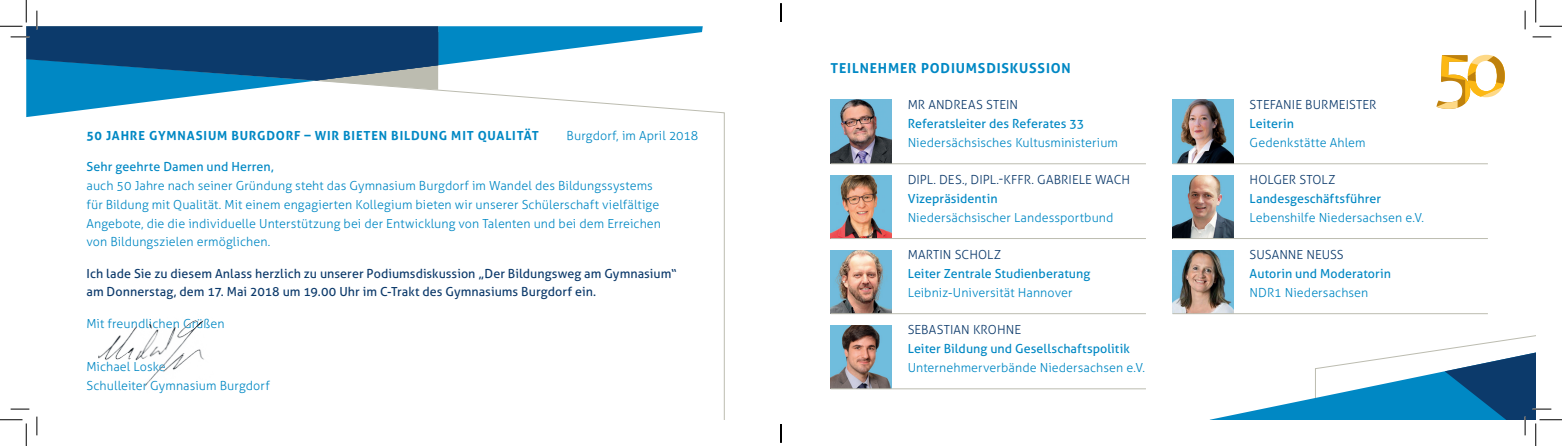
<style>
.page{position:relative;width:1562px;height:446px;background:#fff}
.page>*{position:absolute;margin:0;border:0;box-sizing:border-box;transform-origin:0 0}
.t1{font:700 13.75px "Aller";letter-spacing:.06em;color:#0088c4}
.t2{font:300 12.5px/18.8px "Aller";letter-spacing:.005em;color:#0088c4}
.t3{font:12.5px "Aller";letter-spacing:.005em;color:#0088c4}
.t4{font:12.5px/18.8px "Aller";letter-spacing:.005em;color:#0c3a6b}
.t5{font:300 12.5px "Aller";letter-spacing:.005em;color:#0c3a6b}
.t6{font:700 12.5px "Aller";letter-spacing:.065em;color:#0088c4}
</style>
<div class="page">
<img style="left:831px;top:100px;width:61px;height:63px">
<img style="left:831px;top:325px;width:61px;height:63px">
<img style="left:831px;top:250px;width:61px;height:63px">
<img style="left:831px;top:175px;width:61px;height:63px">
<img style="left:1173px;top:100px;width:60px;height:63px">
<img style="left:1173px;top:250px;width:60px;height:63px">
<img style="left:1173px;top:175px;width:60px;height:63px">
<svg style="left:26px;top:26px;width:677px;height:91px"></svg>
<img style="left:98px;top:320px;width:106px;height:67px">
<hr style="left:831px;top:163px;width:315px;height:1px;background:#bcbcb0">
<hr style="left:831px;top:238px;width:315px;height:1px;background:#bcbcb0">
<hr style="left:831px;top:313px;width:315px;height:1px;background:#bcbcb0">
<hr style="left:831px;top:388px;width:315px;height:1px;background:#bcbcb0">
<hr style="left:1173px;top:163px;width:315px;height:1px;background:#bcbcb0">
<hr style="left:1173px;top:238px;width:315px;height:1px;background:#bcbcb0">
<hr style="left:1173px;top:313px;width:315px;height:1px;background:#bcbcb0">
<svg style="left:1436px;top:55px;width:69px;height:54px"></svg>
<svg style="left:1533px;top:36px;width:18px;height:2px"></svg>
<svg style="left:11px;top:408px;width:18px;height:2px"></svg>
<svg style="left:36px;top:416px;width:2px;height:19px"></svg>
<svg style="left:1524px;top:11px;width:2px;height:18px"></svg>
<svg style="left:0;top:0;width:438px;height:90px"></svg>
<svg style="left:0;top:419px;width:27px;height:27px"></svg>
<svg style="left:1535px;top:0;width:27px;height:27px"></svg>
<svg style="left:1210px;top:335px;width:352px;height:111px"></svg>
<svg style="left:780px;top:3px;width:2px;height:19px"></svg>
<svg style="left:780px;top:424px;width:2px;height:19px"></svg>
<p class="t6" style="left:86px;top:128px;width:454px">50 JAHRE GYMNASIUM BURGDORF – WIR BIETEN BILDUNG MIT QUALITÄT</p>
<p class="t3" style="left:86px;top:159px;width:189px">Sehr geehrte Damen und Herren,</p>
<p class="t2" style="left:86px;top:176px;width:576px">auch 50 Jahre nach seiner Gründung steht das Gymnasium Burgdorf im Wandel des Bildungssystems für Bildung mit Qualität. Mit einem engagierten Kollegium bieten wir unserer Schülerschaft vielfältige Angebote, die die individuelle Unterstützung bei der Entwicklung von Talenten und bei dem Erreichen von Bildungszielen ermöglichen.</p>
<p class="t4" style="left:86px;top:264px;width:592px">Ich lade Sie zu diesem Anlass herzlich zu unserer Podiumsdiskussion „Der Bildungsweg am Gymnasium“ am Donnerstag, dem 17. Mai 2018 um 19.00 Uhr im C-Trakt des Gymnasiums Burgdorf ein.</p>
<p class="t2" style="left:86px;top:314px;width:140px">Mit freundlichen Grüßen</p>
<p class="t2" style="left:86px;top:357px;width:185px">Michael Loske<br>Schulleiter Gymnasium Burgdorf</p>
<p class="t2" style="left:567px;top:126px;width:133px">Burgdorf, im April 2018</p>
<p class="t1" style="left:831px;top:60px;width:242px">TEILNEHMER PODIUMSDISKUSSION</p>
<p class="t5" style="left:908px;top:97px;width:112px">MR ANDREAS STEIN</p>
<p class="t3" style="left:908px;top:116px;width:178px">Referatsleiter des Referates 33</p>
<p class="t2" style="left:908px;top:133px;width:212px">Niedersächsisches Kultusministerium</p>
<p class="t5" style="left:908px;top:172px;width:224px">DIPL. DES., DIPL.-KFFR. GABRIELE WACH</p>
<p class="t3" style="left:908px;top:191px;width:91px">Vizepräsidentin</p>
<p class="t2" style="left:908px;top:208px;width:207px">Niedersächsischer Landessportbund</p>
<p class="t5" style="left:908px;top:247px;width:95px">MARTIN SCHOLZ</p>
<p class="t3" style="left:908px;top:266px;width:184px">Leiter Zentrale Studienberatung</p>
<p class="t2" style="left:908px;top:283px;width:166px">Leibniz-Universität Hannover</p>
<p class="t5" style="left:908px;top:322px;width:115px">SEBASTIAN KROHNE</p>
<p class="t3" style="left:908px;top:341px;width:224px">Leiter Bildung und Gesellschaftspolitik</p>
<p class="t2" style="left:908px;top:358px;width:239px">Unternehmerverbände Niedersachsen e.V.</p>
<p class="t5" style="left:1250px;top:97px;width:128px">STEFANIE BURMEISTER</p>
<p class="t3" style="left:1250px;top:116px;width:46px">Leiterin</p>
<p class="t2" style="left:1250px;top:133px;width:118px">Gedenkstätte Ahlem</p>
<p class="t5" style="left:1250px;top:172px;width:87px">HOLGER STOLZ</p>
<p class="t3" style="left:1250px;top:191px;width:133px">Landesgeschäftsführer</p>
<p class="t2" style="left:1250px;top:208px;width:176px">Lebenshilfe Niedersachsen e.V.</p>
<p class="t5" style="left:1250px;top:247px;width:96px">SUSANNE NEUSS</p>
<p class="t3" style="left:1250px;top:266px;width:143px">Autorin und Moderatorin</p>
<p class="t2" style="left:1250px;top:283px;width:120px">NDR1 Niedersachsen</p>
</div>
